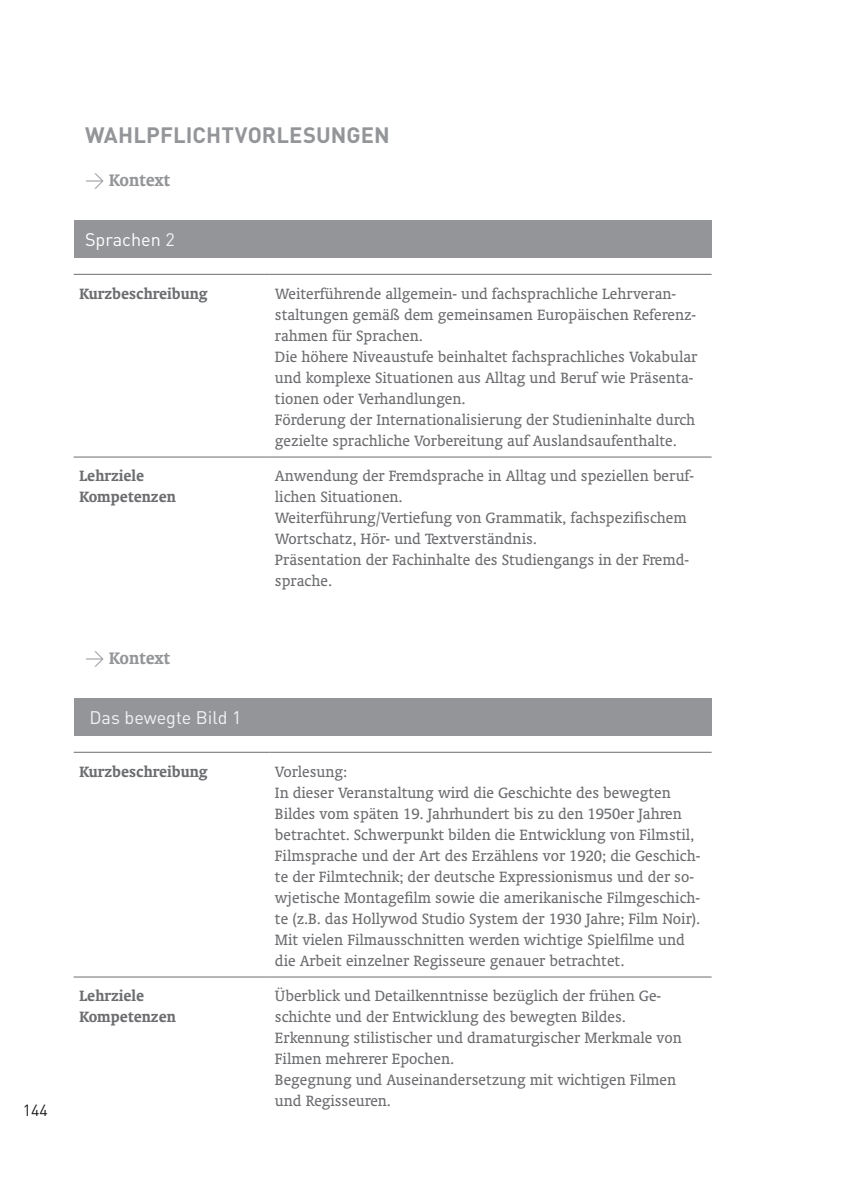
<style>
.page{position:relative;width:842px;height:1191px;background:#fff}
.page>*{position:absolute;margin:0;border:0;box-sizing:border-box;transform-origin:0 0}
.hl1_modulname{font:700 22px "DIN";color:#939598}
.t1{font:700 19px "Oranda BT";color:#939598}
.hl__wpf_sub1{font:18px "DIN";color:#f2f3f4}
.hl__wpf_sub1-2{font:18px "DIN";color:#fff}
.brotschrift{font:17px/21px "Oranda BT";color:#6c6d70}
.brot_fett{font:700 17px/21px "Oranda BT";color:#6c6d70}
.t2{font:16px "DIN";color:#231f20}
.s1{font-family:"DIN";font-weight:300}
.s2{color:#f2f3f4}
</style>
<div class="page">
<div style="left:74px;top:220px;width:637px;height:37px;background:#939598"></div>
<hr style="left:74px;top:274px;width:195px;height:1px;background:#6c6d70">
<hr style="left:269px;top:274px;width:442px;height:1px;background:#6c6d70">
<hr style="left:74px;top:456px;width:195px;height:1px;background:#6c6d70">
<hr style="left:269px;top:456px;width:442px;height:1px;background:#6c6d70">
<div style="left:74px;top:698px;width:637px;height:37px;background:#939598"></div>
<hr style="left:74px;top:751px;width:195px;height:1px;background:#6c6d70">
<hr style="left:269px;top:751px;width:442px;height:1px;background:#6c6d70">
<hr style="left:74px;top:976px;width:195px;height:1px;background:#6c6d70">
<hr style="left:269px;top:976px;width:442px;height:1px;background:#6c6d70">
<p class="t2" style="left:23px;top:1100px;width:27px">144</p>
<p class="hl1_modulname" style="left:85px;top:121px;width:306px">WAHLPFLICHTVORLESUNGEN</p>
<p class="t1" style="left:85px;top:169px;width:87px"><span class="s1">&gt;</span> Kontext</p>
<p class="hl__wpf_sub1-2" style="left:85px;top:228px;width:91px">Sprachen <span class="s2">2</span></p>
<p class="brot_fett" style="left:79px;top:282px;width:130px">Kurzbeschreibung</p>
<p class="brotschrift" style="left:275px;top:283px;width:424px">Weiterführende allgemein- und fachsprachliche Lehrveran&shy;staltungen gemäß dem gemeinsamen Europäischen Referenz&shy;rahmen für Sprachen.<br>Die höhere Niveaustufe beinhaltet fachsprachliches Vokabular und komplexe Situationen aus Alltag und Beruf wie Präsenta&shy;tionen oder Verhandlungen.<br>Förderung der Internationalisierung der Studieninhalte durch gezielte sprachliche Vorbereitung auf Auslandsaufenthalte.</p>
<p class="brot_fett" style="left:79px;top:465px;width:98px">Lehrziele<br>Kompetenzen</p>
<p class="brotschrift" style="left:275px;top:465px;width:421px">Anwendung der Fremdsprache in Alltag und speziellen beruf&shy;lichen Situationen.<br>Weiterführung/Vertiefung von Grammatik, fachspezifischem Wortschatz, Hör- und Textverständnis.<br>Präsentation der Fachinhalte des Studiengangs in der Fremd&shy;sprache.</p>
<p class="t1" style="left:85px;top:646px;width:87px"><span class="s1">&gt;</span> Kontext</p>
<p class="hl__wpf_sub1" style="left:90px;top:706px;width:153px">Das bewegte Bild 1</p>
<p class="brot_fett" style="left:79px;top:760px;width:130px">Kurzbeschreibung</p>
<p class="brotschrift" style="left:275px;top:760px;width:427px">Vorlesung:<br>In dieser Veranstaltung wird die Geschichte des bewegten Bildes vom späten 19. Jahrhundert bis zu den 1950er Jahren betrachtet. Schwerpunkt bilden die Entwicklung von Filmstil, Filmsprache und der Art des Erzählens vor 1920; die Geschich&shy;te der Filmtechnik; der deutsche Expressionismus und der so&shy;wjetische Montagefilm sowie die amerikanische Filmgeschich&shy;te (z.B. das Hollywod Studio System der 1930 Jahre; Film Noir).<br>Mit vielen Filmausschnitten werden wichtige Spielfilme und die Arbeit einzelner Regisseure genauer betrachtet.</p>
<p class="brot_fett" style="left:79px;top:985px;width:98px">Lehrziele<br>Kompetenzen</p>
<p class="brotschrift" style="left:275px;top:985px;width:408px">Überblick und Detailkenntnisse bezüglich der frühen Ge&shy;schichte und der Entwicklung des bewegten Bildes.<br>Erkennung stilistischer und dramaturgischer Merkmale von Filmen mehrerer Epochen.<br>Begegnung und Auseinandersetzung mit wichtigen Filmen und Regisseuren.</p>
</div>
